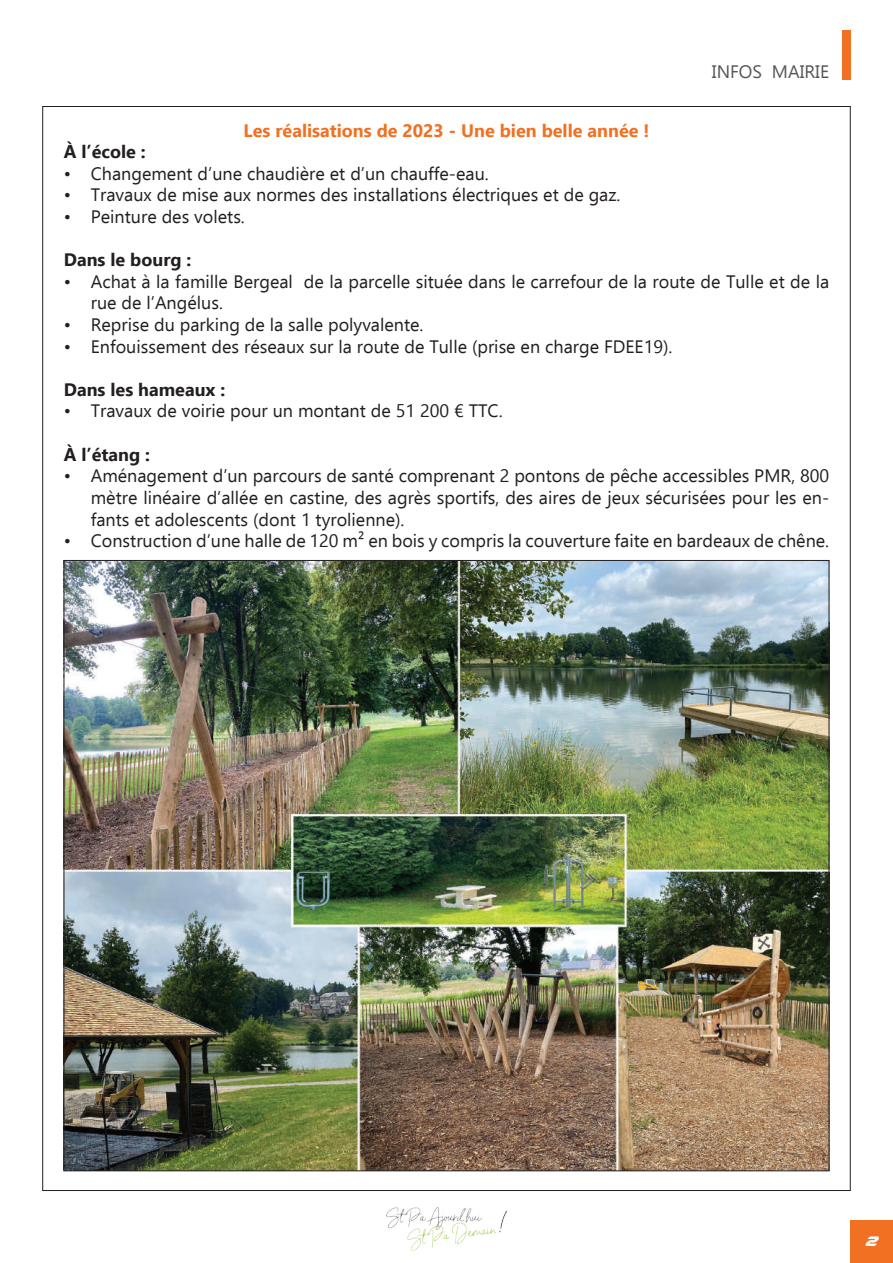
<style>
.page{position:relative;width:893px;height:1263px;background:#fff}
.page>*{position:absolute;margin:0;border:0;box-sizing:border-box;transform-origin:0 0}
.t1{font:18px/21.6px "Ebrima";color:#231f20}
.t2{font:700 18px "Ebrima";color:#231f20}
.t3{font:700 18px "Ebrima";color:#f17022}
.t4{font:18px "Ebrima";color:#545557}
.t5{font:18px "Airstrike";color:#fff}
</style>
<div class="page">
<div style="left:850px;top:1220px;width:43px;height:43px;background:#f17022"></div>
<img style="left:387px;top:1208px;width:119px;height:42px">
<div style="left:842px;top:30px;width:8px;height:50px;background:#f17022"></div>
<img style="left:66px;top:562px;width:761px;height:607px">
<p class="t3" style="left:244px;top:116px;width:407px">Les réalisations de 2023 - Une bien belle année !</p>
<p class="t4" style="left:712px;top:58px;width:119px">INFOS MAIRIE</p>
<p class="t2" style="left:64px;top:138px;width:84px">À l’école :</p>
<p class="t1" style="left:64px;top:162px;width:426px">• Changement d’une chaudière et d’un chauffe-eau.</p>
<p class="t1" style="left:64px;top:184px;width:558px">• Travaux de mise aux normes des installations électriques et de gaz.</p>
<p class="t1" style="left:64px;top:205px;width:183px">• Peinture des volets.</p>
<p class="t2" style="left:64px;top:246px;width:129px">Dans le bourg :</p>
<p class="t1" style="left:91px;top:270px;width:740px;text-indent:-27px">• Achat à la famille Bergeal de la parcelle située dans le carrefour de la route de Tulle et de la rue de l’Angélus.</p>
<p class="t1" style="left:64px;top:313px;width:361px">• Reprise du parking de la salle polyvalente.</p>
<p class="t1" style="left:64px;top:335px;width:610px">• Enfouissement des réseaux sur la route de Tulle (prise en charge FDEE19).</p>
<p class="t2" style="left:64px;top:375px;width:163px">Dans les hameaux :</p>
<p class="t1" style="left:64px;top:400px;width:440px">• Travaux de voirie pour un montant de 51 200 € TTC.</p>
<p class="t2" style="left:64px;top:440px;width:88px">À l’étang :</p>
<p class="t1" style="left:91px;top:464px;width:740px;text-align:justify;text-indent:-27px">• Aménagement d’un parcours de santé comprenant 2 pontons de pêche accessibles PMR, 800 mètre linéaire d’allée en castine, des agrès sportifs, des aires de jeux sécurisées pour les en&shy;fants et adolescents (dont 1 tyrolienne).</p>
<p class="t1" style="left:64px;top:529px;width:767px">• Construction d’une halle de 120 m² en bois y compris la couverture faite en bardeaux de chêne.</p>
<p class="t5" style="left:865px;top:1232px;width:13px">2</p>
</div>
